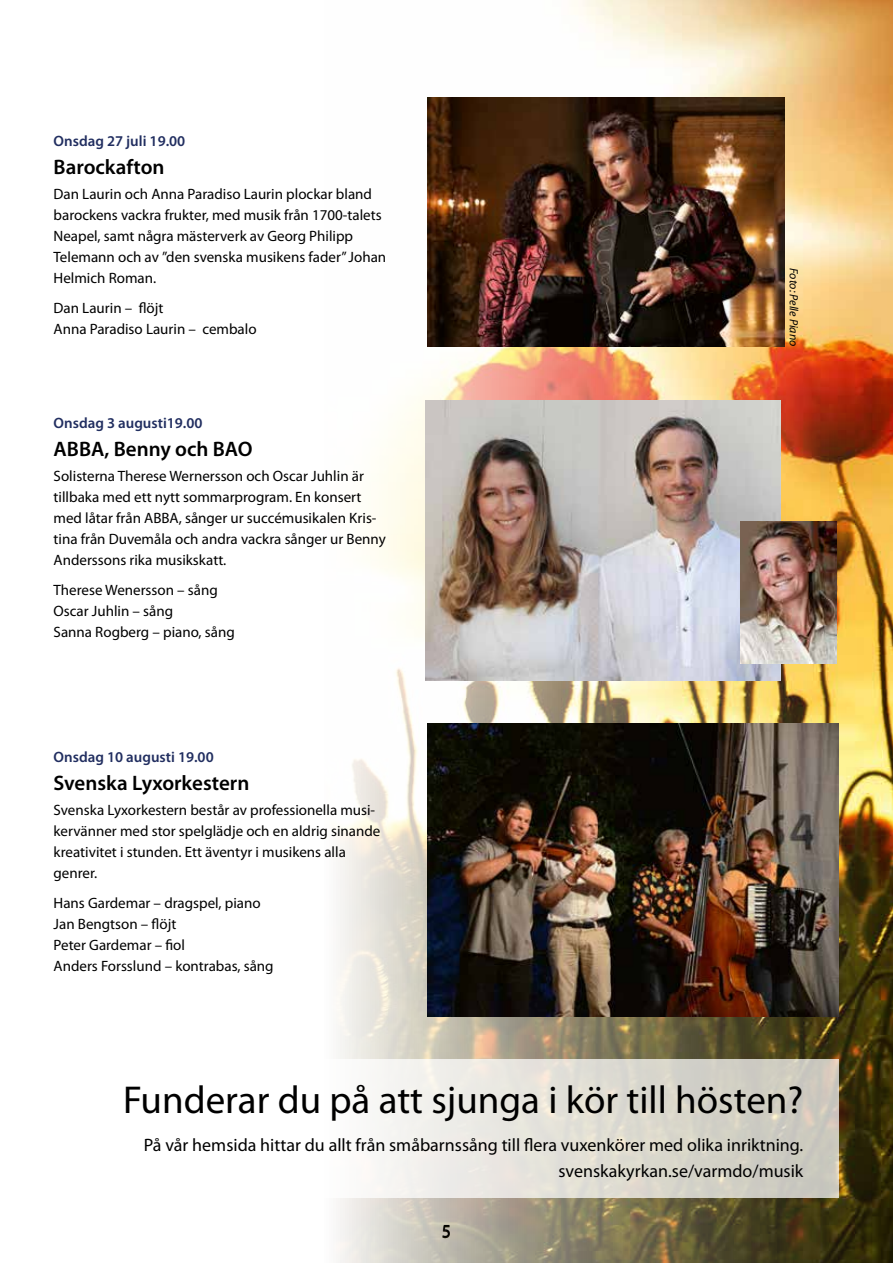
<style>
.page{position:relative;width:893px;height:1263px;background:#fff}
.page>*{position:absolute;margin:0;border:0;box-sizing:border-box;transform-origin:0 0}
.t1{font:39px "Myriad Pro";color:#000}
.t2{font:600 21px "Myriad Pro";color:#000}
.t3{font:18.6px "Myriad Pro";color:#000}
.t4{font:18px/25.8px "Myriad Pro";color:#000;text-align:right}
.t5{font:15px/21px "Myriad Pro";color:#000}
.t6{font:600 15px "Myriad Pro";color:#212e60}
.t7{font:italic 12px "Myriad Pro";color:#000}
</style>
<div class="page">
<img style="left:338px;top:0;width:555px;height:1263px">
<img style="left:427px;top:724px;width:411px;height:293px">
<img style="left:425px;top:400px;width:355px;height:280px">
<img style="left:740px;top:521px;width:96px;height:143px">
<div style="left:54px;top:1059px;width:785px;height:138px;background:linear-gradient(to right,#fff,#cdc9bd)"></div>
<img style="left:428px;top:97px;width:357px;height:249px">
<p class="t6" style="left:54px;top:131px;width:133px">Onsdag 27 juli 19.00</p>
<h2 class="t2" style="left:54px;top:153px;width:113px">Barockafton</h2>
<p class="t5" style="left:54px;top:183px;width:334px">Dan Laurin och Anna Paradiso Laurin plockar bland barockens vackra frukter, med musik från 1700-talets Neapel, samt några mästerverk av Georg Philipp Telemann och av ”den svenska musikens fader” Johan Helmich Roman.</p>
<p class="t5" style="left:54px;top:297px;width:205px">Dan Laurin – flöjt<br>Anna Paradiso Laurin – cembalo</p>
<p class="t6" style="left:54px;top:413px;width:150px">Onsdag 3 augusti19.00</p>
<h2 class="t2" style="left:54px;top:436px;width:201px">ABBA, Benny och BAO</h2>
<p class="t5" style="left:54px;top:466px;width:334px">Solisterna Therese Wernersson och Oscar Juhlin är tillbaka med ett nytt sommarprogram. En konsert med låtar från ABBA, sånger ur succémusikalen Kris&shy;tina från Duvemåla och andra vackra sånger ur Benny Anderssons rika musikskatt.</p>
<p class="t5" style="left:54px;top:579px;width:183px">Therese Wenersson – sång<br>Oscar Juhlin – sång<br>Sanna Rogberg – piano, sång</p>
<p class="t6" style="left:54px;top:747px;width:162px">Onsdag 10 augusti 19.00</p>
<h2 class="t2" style="left:54px;top:770px;width:197px">Svenska Lyxorkestern</h2>
<p class="t5" style="left:54px;top:800px;width:328px">Svenska Lyxorkestern består av professionella musi&shy;kervänner med stor spelglädje och en aldrig sinande kreativitet i stunden. Ett äventyr i musikens alla genrer.</p>
<p class="t5" style="left:54px;top:892px;width:222px">Hans Gardemar – dragspel, piano<br>Jan Bengtson – flöjt<br>Peter Gardemar – fiol<br>Anders Forsslund – kontrabas, sång</p>
<p class="t7" style="left:801px;top:268px;width:80px;rotate:90deg">Foto: Pelle Piano</p>
<h1 class="t1" style="left:123px;top:1076px;width:682px">Funderar du på att sjunga i kör till hösten?</h1>
<p class="t4" style="left:144px;top:1132px;width:661px">På vår hemsida hittar du allt från småbarnssång till flera vuxenkörer med olika inriktning. svenskakyrkan.se/varmdo/musik</p>
<p class="t3" style="left:442px;top:1220px;width:11px">5</p>
</div>
